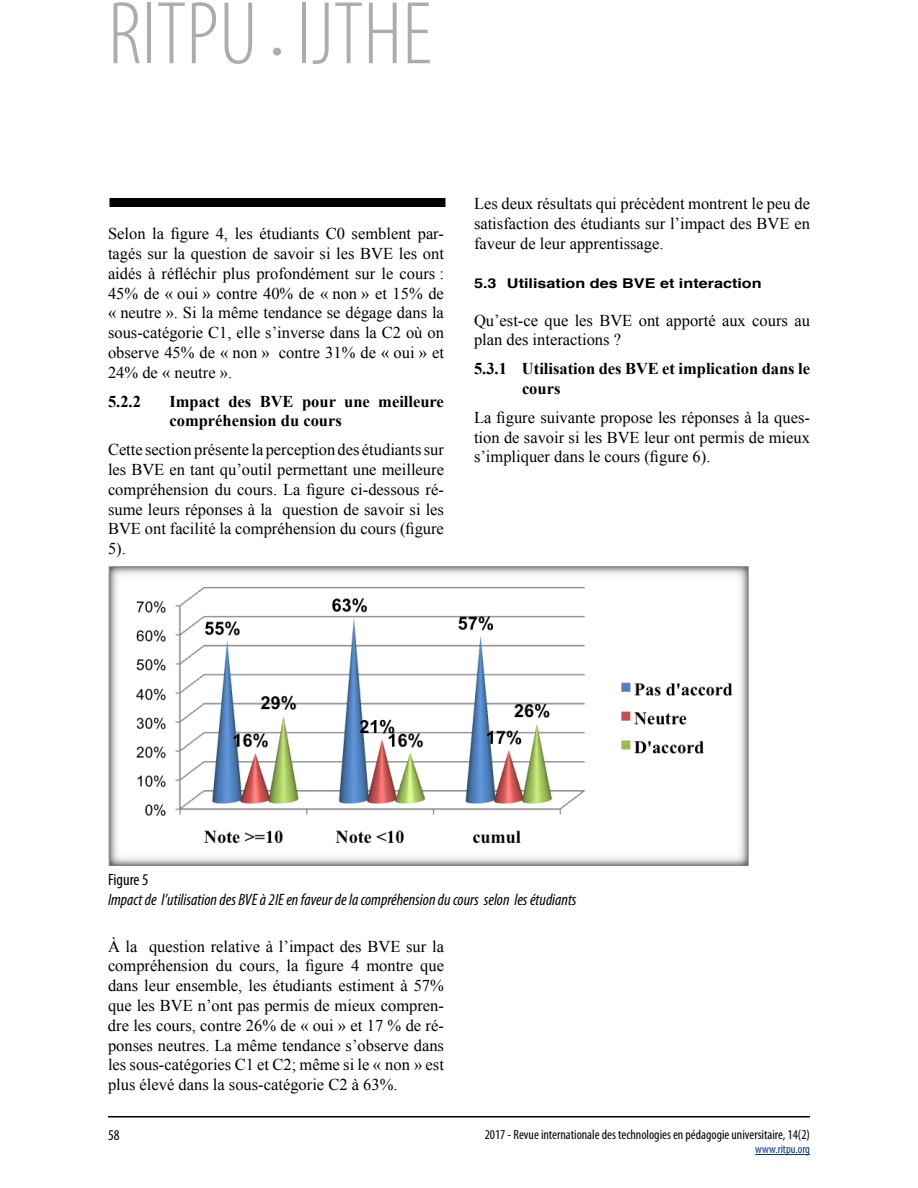
<style>
.page{position:relative;width:918px;height:1188px;background:#fff}
.page>*{position:absolute;margin:0;border:0;box-sizing:border-box;transform-origin:0 0}
.t1{font:300 condensed 90px "Myriad Pro";color:#abacae}
.t2{font:16.5px/19.8px "Times New Roman";color:#000;text-align:justify}
.t3{font:700 16.5px/19.8px "Times New Roman";color:#000}
.t4{font:italic condensed 16.5px "Myriad Pro";color:#000}
.t5{font:condensed 16.5px "Myriad Pro";color:#000}
.t6{font:condensed 15px "Myriad Pro";color:#000}
.t7{font:condensed 13.5px "Myriad Pro";color:#000}
.t8{font:700 13.5px "Helvetica";color:#000;scale:1.2 1}
.t9{font:condensed 12px "Myriad Pro";color:#003882}
.s1{font-size:45px}
</style>
<div class="page">
<hr style="left:755px;top:1154px;width:55px;height:1px;background:#003882">
<hr style="left:108px;top:1116px;width:702px;height:2px;background:#000">
<div style="left:110px;top:198px;width:336px;height:9px;background:#000"></div>
<img style="left:108px;top:566px;width:640px;height:299px">
<h1 class="t1" style="left:108px;top:-20px;width:325px">RITPU <span class="s1">•</span> IJTHE</h1>
<p class="t2" style="left:108px;top:224px;width:338px">Selon la figure 4, les étudiants C0 semblent par&shy;tagés sur la question de savoir si les BVE les ont aidés à réfléchir plus profondément sur le cours :<br>45% de « oui » contre 40% de « non » et 15% de « neutre ». Si la même tendance se dégage dans la sous-catégorie C1, elle s’inverse dans la C2 où on observe 45% de « non » contre 31% de « oui » et 24% de « neutre ».</p>
<p class="t3" style="left:108px;top:391px;width:34px">5.2.2</p>
<p class="t3" style="left:169px;top:391px;width:276px">Impact des BVE pour une meilleure compréhension du cours</p>
<p class="t2" style="left:108px;top:440px;width:338px">Cette section présente la perception des étudiants sur les BVE en tant qu’outil permettant une meilleure compréhension du cours. La figure ci-dessous ré&shy;sume leurs réponses à la question de savoir si les BVE ont facilité la compréhension du cours (figure 5).</p>
<p class="t2" style="left:474px;top:194px;width:338px">Les deux résultats qui précèdent montrent le peu de satisfaction des étudiants sur l’impact des BVE en faveur de leur apprentissage.</p>
<p class="t8" style="left:474px;top:271px;width:241px">5.3 Utilisation des BVE et interaction</p>
<p class="t2" style="left:474px;top:310px;width:337px">Qu’est-ce que les BVE ont apporté aux cours au plan des interactions ?</p>
<p class="t3" style="left:522px;top:359px;width:290px;text-indent:-48px">5.3.1 Utilisation des BVE et implication dans le cours</p>
<p class="t2" style="left:474px;top:407px;width:337px">La figure suivante propose les réponses à la ques&shy;tion de savoir si les BVE leur ont permis de mieux s’impliquer dans le cours (figure 6).</p>
<p class="t5" style="left:108px;top:870px;width:42px">Figure 5</p>
<p class="t4" style="left:108px;top:890px;width:470px">Impact de l’utilisation des BVE à 2IE en faveur de la compréhension du cours selon les étudiants</p>
<p class="t2" style="left:108px;top:936px;width:338px">À la question relative à l’impact des BVE sur la compréhension du cours, la figure 4 montre que dans leur ensemble, les étudiants estiment à 57% que les BVE n’ont pas permis de mieux compren&shy;dre les cours, contre 26% de « oui » et 17 % de ré&shy;ponses neutres. La même tendance s’observe dans les sous-catégories C1 et C2; même si le « non » est plus élevé dans la sous-catégorie C2 à 63%.</p>
<p class="t6" style="left:108px;top:1126px;width:13px">58</p>
<p class="t7" style="left:485px;top:1126px;width:327px">2017 - Revue internationale des technologies en pédagogie universitaire, 14(2)</p>
<p class="t9" style="left:755px;top:1142px;width:56px">www.ritpu.org</p>
</div>
